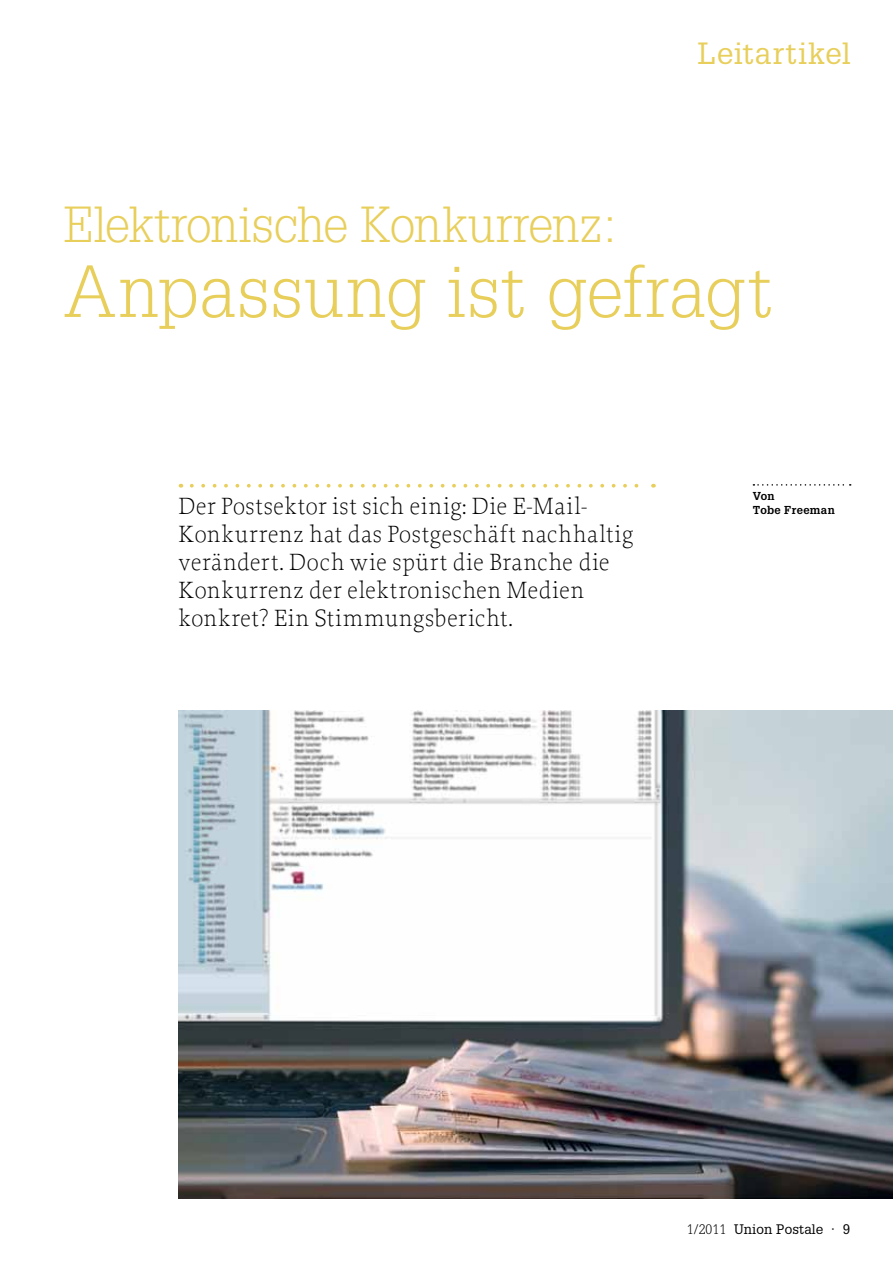
<style>
.page{position:relative;width:893px;height:1263px;background:#fff}
.page>*{position:absolute;margin:0;border:0;box-sizing:border-box;transform-origin:0 0}
.t1{font:300 72px "Glypha LT Std";letter-spacing:.02em;color:#e8cf5b}
.t2{font:300 49.5px "Glypha LT Std";letter-spacing:-.015em;color:#e8cf5b}
.t3{font:30px "Glypha LT Std";letter-spacing:.03em;color:#e8cf5b}
.t4{font:200 24.75px/28px "Proforma";letter-spacing:.015em;color:#000}
.t5{font:13.5px "Glypha LT Std";letter-spacing:.01em;color:#000}
.t6{font:700 11.25px/14.1px "Glypha LT Std";letter-spacing:.035em;color:#000}
.s1{font-weight:300}
</style>
<div class="page">
<svg style="left:753px;top:484px;width:98px;height:2px"></svg>
<img style="left:179px;top:711px;width:714px;height:487px">
<svg style="left:192px;top:484px;width:447px;height:4px"></svg>
<p class="t3" style="left:698px;top:35px;width:154px">Leitartikel</p>
<h2 class="t2" style="left:64px;top:196px;width:554px">Elektronische Konkurrenz:</h2>
<h1 class="t1" style="left:64px;top:251px;width:710px">Anpassung ist gefragt</h1>
<p class="t4" style="left:179px;top:491px;width:456px">Der Postsektor ist sich einig: Die E-Mail-Konkurrenz hat das Postgeschäft nachhaltig verändert. Doch wie spürt die Branche die Konkurrenz der elektronischen Medien konkret? Ein Stimmungsbericht.</p>
<p class="t6" style="left:753px;top:488px;width:84px">Von<br>Tobe Freeman</p>
<p class="t5" style="left:687px;top:1221px;width:165px"><span class="s1">1/2011</span> Union Postale · 9</p>
</div>
